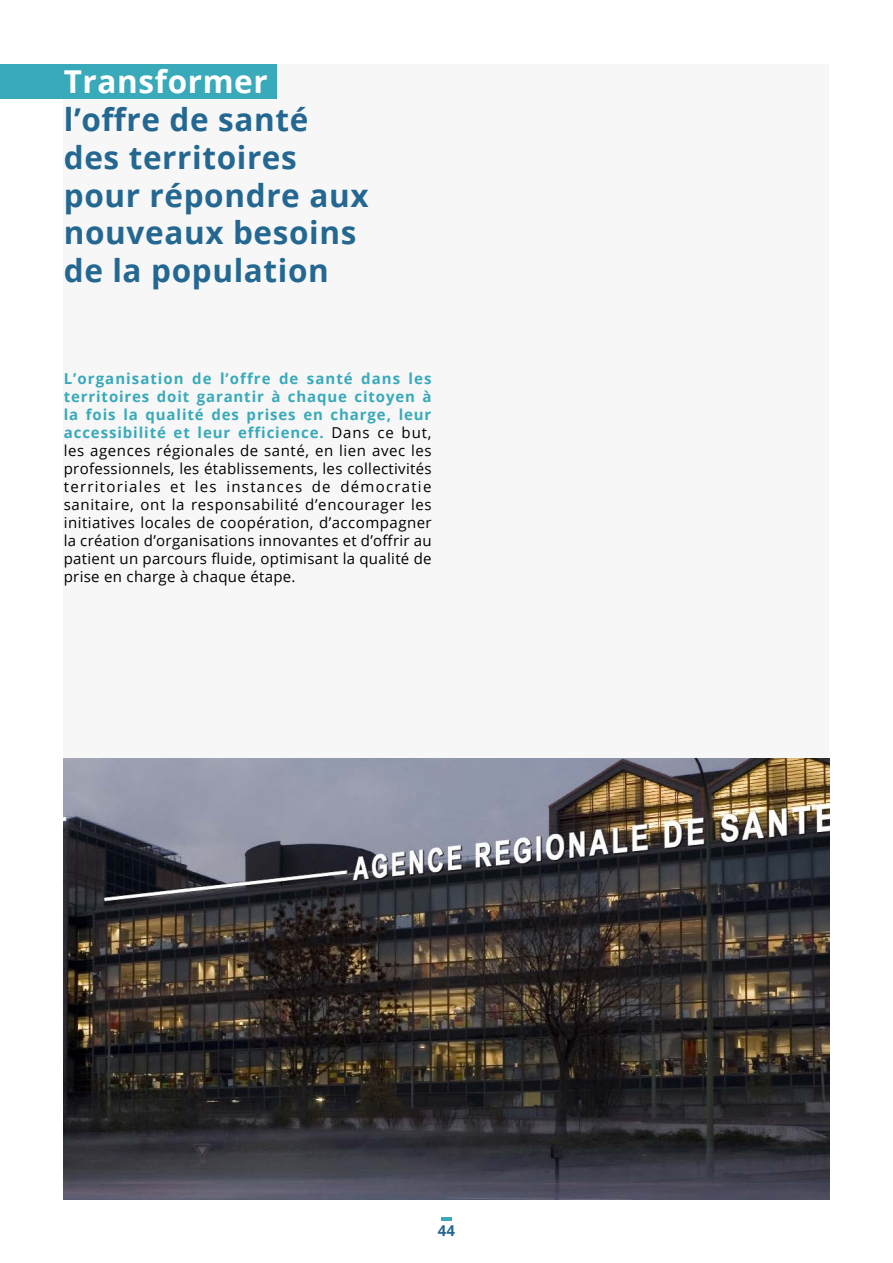
<style>
.page{position:relative;width:893px;height:1263px;background:#fff}
.page>*{position:absolute;margin:0;border:0;box-sizing:border-box;transform-origin:0 0}
.t1{font:700 31.5px/37.8px "Open Sans";letter-spacing:.02em;color:#246892}
.t2{font:700 31.5px "Open Sans";letter-spacing:.02em;color:#fff}
.t3{font:15px/18px "Open Sans";letter-spacing:.02em;color:#000;text-align:justify}
.t4{font:700 15px "Open Sans";color:#266790}
.s1{font-weight:700;color:#39aaba}
</style>
<div class="page">
<svg style="left:441px;top:1217px;width:11px;height:3px"></svg>
<div style="left:64px;top:64px;width:765px;height:1134px;background:#f7f7f7"></div>
<div style="left:0;top:64px;width:277px;height:35px;background:#39aaba"></div>
<img style="left:64px;top:758px;width:765px;height:441px">
<h1 class="t2" style="left:64px;top:60px;width:206px">Transformer</h1>
<h1 class="t1" style="left:64px;top:100px;width:306px">l’offre de santé des territoires pour répondre aux nouveaux besoins de la population</h1>
<p class="t3" style="left:64px;top:369px;width:369px"><span class="s1">L’organisation de l’offre de santé dans les territoires doit garantir à chaque citoyen à la fois la qualité des prises en charge, leur accessibilité et leur efficience.</span> Dans ce but, les agences régionales de santé, en lien avec les professionnels, les établissements, les collectivités territoriales et les instances de démocratie sanitaire, ont la responsabilité d’encourager les initiatives locales de coopération, d’accompagner la création d’organisations innovantes et d’offrir au patient un parcours fluide, optimisant la qualité de prise en charge à chaque étape.</p>
<p class="t4" style="left:438px;top:1220px;width:19px">44</p>
</div>
